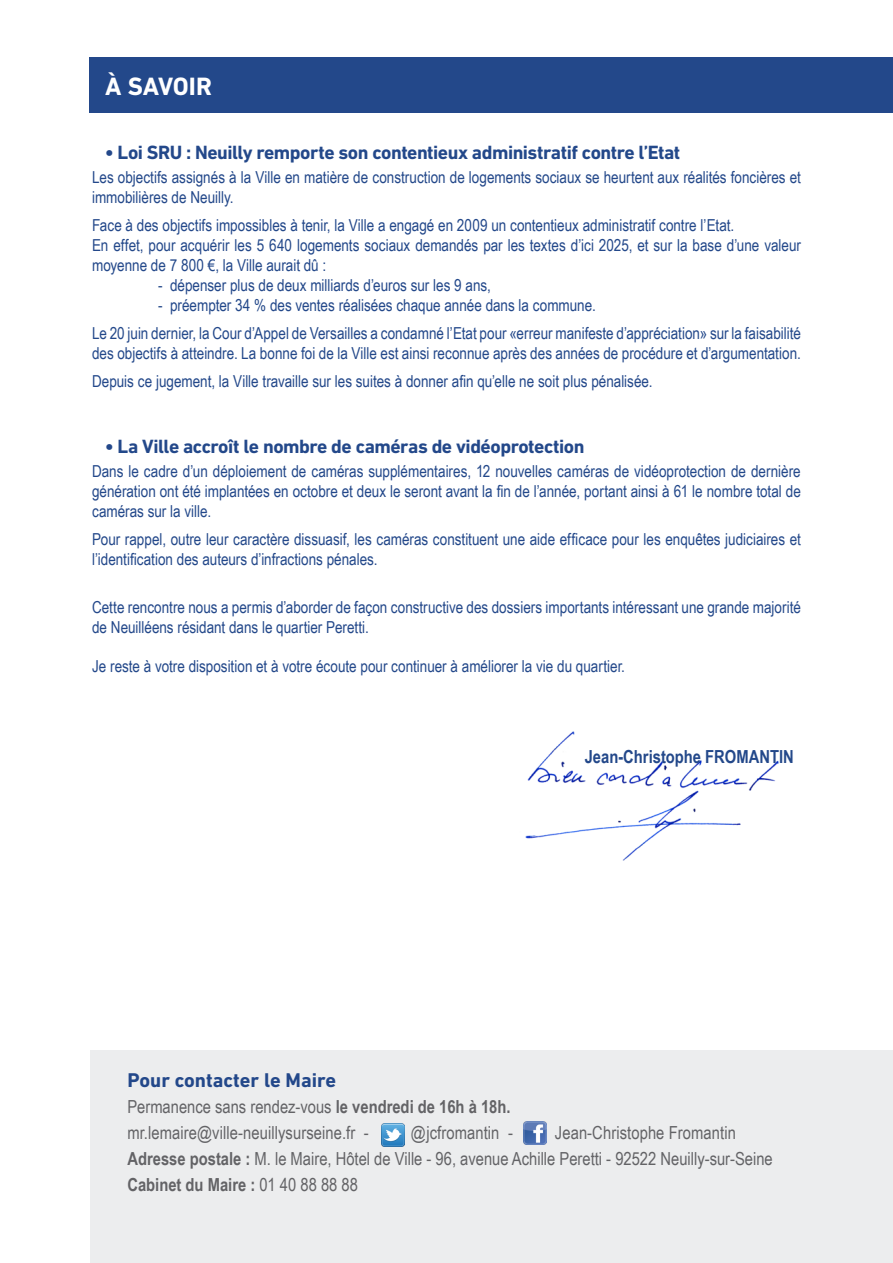
<style>
.page{position:relative;width:893px;height:1263px;background:#fff}
.page>*{position:absolute;margin:0;border:0;box-sizing:border-box;transform-origin:0 0}
.t1{font:700 25.5px "DIN Next LT Pro";letter-spacing:-.005em;color:#fff}
.t2{font:700 20.25px "DIN Next LT Pro";color:#23488a}
.t3{font:700 19.5px "DIN Next LT Pro";letter-spacing:-.025em;color:#23488a}
.t4{font:18px/25.8px "Arial Narrow";color:#636366}
.t5{font:700 18px "Arial Narrow";color:#23488a}
.t6{font:16.5px/19.8px "Arial Narrow";color:#23488a}
.s1{font-weight:700}
</style>
<div class="page">
<div style="left:89px;top:57px;width:804px;height:56px;background:#23488a"></div>
<div style="left:91px;top:1050px;width:802px;height:213px;background:#e6e7e9"></div>
<img style="left:381px;top:1123px;width:23px;height:24px">
<img style="left:525px;top:731px;width:254px;height:129px">
<img style="left:523px;top:1121px;width:23px;height:23px">
<h1 class="t1" style="left:105px;top:71px;width:108px">À SAVOIR</h1>
<p class="t3" style="left:105px;top:141px;width:577px">• Loi SRU : Neuilly remporte son contentieux administratif contre l’Etat</p>
<p class="t6" style="left:92px;top:167px;width:710px">Les objectifs assignés à la Ville en matière de construction de logements sociaux se heurtent aux réalités foncières et immobilières de Neuilly.</p>
<p class="t6" style="left:92px;top:215px;width:710px">Face à des objectifs impossibles à tenir, la Ville a engagé en 2009 un contentieux administratif contre l’Etat.<br>En effet, pour acquérir les 5 640 logements sociaux demandés par les textes d’ici 2025, et sur la base d’une valeur moyenne de 7 800 €, la Ville aurait dû :</p>
<p class="t6" style="left:158px;top:274px;width:334px">- dépenser plus de deux milliards d’euros sur les 9 ans,</p>
<p class="t6" style="left:92px;top:290px;width:710px;line-height:28.3px;text-indent:66px">- préempter 34 % des ventes réalisées chaque année dans la commune.<br>Le 20 juin dernier, la Cour d’Appel de Versailles a condamné l’Etat pour «erreur manifeste d’appréciation» sur la faisabilité</p>
<p class="t6" style="left:92px;top:338px;width:710px;line-height:28.3px">des objectifs à atteindre. La bonne foi de la Ville est ainsi reconnue après des années de procédure et d’argumentation.<br>Depuis ce jugement, la Ville travaille sur les suites à donner afin qu’elle ne soit plus pénalisée.</p>
<p class="t3" style="left:105px;top:435px;width:481px">• La Ville accroît le nombre de caméras de vidéoprotection</p>
<p class="t6" style="left:92px;top:461px;width:710px;text-align:justify">Dans le cadre d’un déploiement de caméras supplémentaires, 12 nouvelles caméras de vidéoprotection de dernière génération ont été implantées en octobre et deux le seront avant la fin de l’année, portant ainsi à 61 le nombre total de caméras sur la ville.</p>
<p class="t6" style="left:92px;top:528px;width:710px">Pour rappel, outre leur caractère dissuasif, les caméras constituent une aide efficace pour les enquêtes judiciaires et l’identification des auteurs d’infractions pénales.</p>
<p class="t6" style="left:92px;top:596px;width:710px">Cette rencontre nous a permis d’aborder de façon constructive des dossiers importants intéressant une grande majorité de Neuilléens résidant dans le quartier Peretti.</p>
<p class="t6" style="left:92px;top:656px;width:534px">Je reste à votre disposition et à votre écoute pour continuer à améliorer la vie du quartier.</p>
<p class="t5" style="left:585px;top:743px;width:211px">Jean-Christophe FROMANTIN</p>
<p class="t2" style="left:127px;top:1068px;width:210px">Pour contacter le Maire</p>
<p class="t4" style="left:127px;top:1093px;width:385px">Permanence sans rendez-vous <span class="s1">le vendredi de 16h à 18h. </span>mr.lemaire@ville-neuillysurseine.fr -</p>
<p class="t4" style="left:411px;top:1119px;width:104px">@jcfromantin -</p>
<p class="t4" style="left:127px;top:1119px;width:647px;text-indent:428px">Jean-Christophe Fromantin<br><span class="s1">Adresse postale :</span> M. le Maire, Hôtel de Ville - 96, avenue Achille Peretti - 92522 Neuilly-sur-Seine<br><span class="s1">Cabinet du Maire :</span> 01 40 88 88 88</p>
</div>
